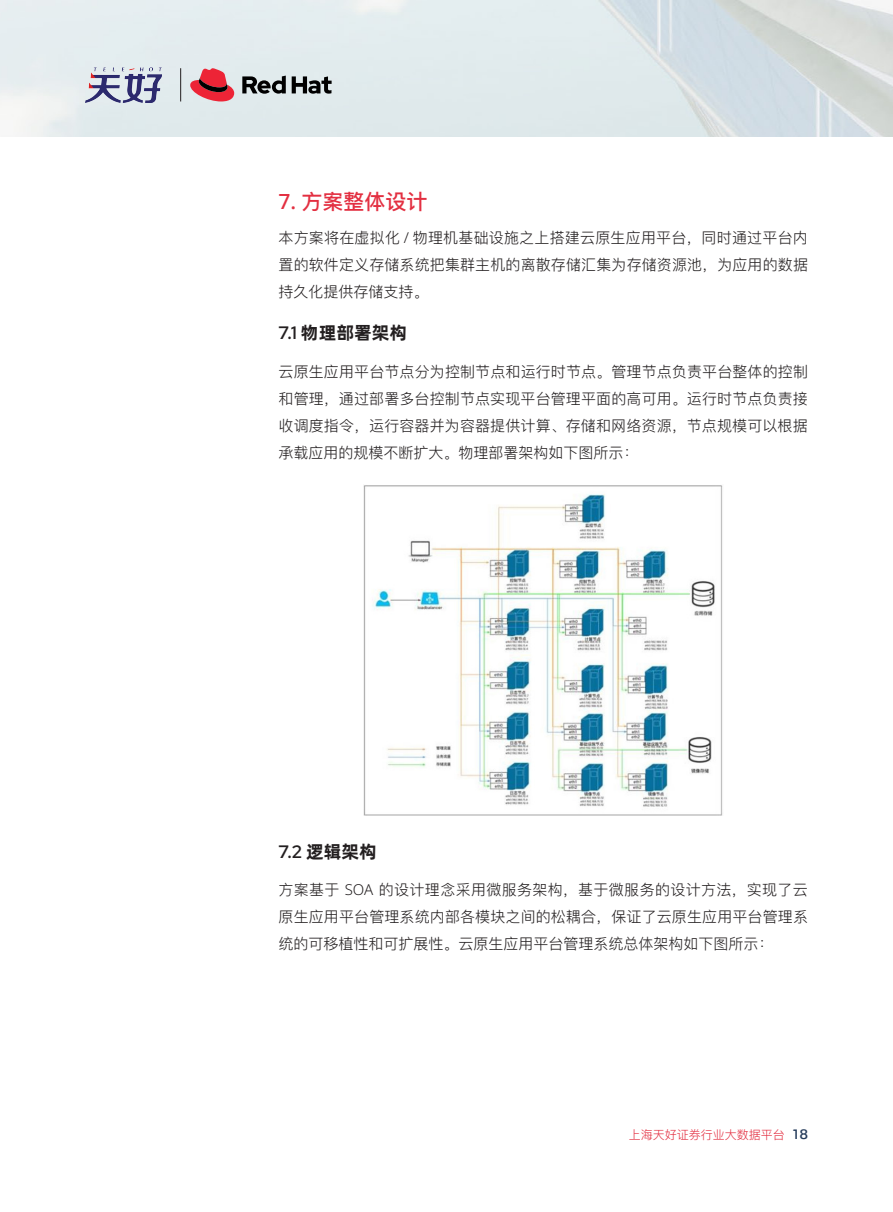
<style>
.page{position:relative;width:893px;height:1212px;background:#fff}
.page>*{position:absolute;margin:0;border:0;box-sizing:border-box;transform-origin:0 0}
.一级标题{font:21px "Ping Fang SC Bold";color:#e32f41}
.二级标题{font:18px "Alibaba Pu Hui Ti B";color:#231f20}
.二级标题-2{font:15px/27px "Ping Fang SC Regular";letter-spacing:.01em;color:#231f20;text-align:justify}
.t1{font:12px "Ping Fang SC Regular";color:#e32f41}
.s1{font-family:"Noto Sans";font-weight:500}
.s2{font-family:"Noto Sans";font-weight:300}
.s3{font-family:"Red Hat Text";font-weight:500}
.s4{font-family:"Neue Plak Text";font-weight:600;font-size:13.5px;color:#263c5b}
</style>
<div class="page">
<img style="left:0;top:0;width:893px;height:136px">
<svg style="left:190px;top:68px;width:44px;height:33px"></svg>
<svg style="left:242px;top:76px;width:90px;height:18px;background:#6e7374"></svg>
<hr style="left:180px;top:68px;width:1px;height:33px;background:#231f20">
<img style="left:85px;top:67px;width:77px;height:36px">
<img style="left:363px;top:485px;width:360px;height:331px">
<p class="一级标题" style="left:279px;top:189px;width:150px"><span class="s1">7.</span> 方案整体设计</p>
<p class="二级标题-2" style="left:279px;top:224px;width:531px">本方案将在虚拟化 <span class="s2">/</span> 物理机基础设施之上搭建云原生应用平台，同时通过平台内置的软件定义存储系统把集群主机的离散存储汇集为存储资源池，为应用的数据持久化提供存储支持。</p>
<p class="二级标题" style="left:279px;top:319px;width:130px"><span class="s3">7.1</span> 物理部署架构</p>
<p class="二级标题-2" style="left:279px;top:358px;width:531px">云原生应用平台节点分为控制节点和运行时节点。管理节点负责平台整体的控制和管理，通过部署多台控制节点实现平台管理平面的高可用。运行时节点负责接收调度指令，运行容器并为容器提供计算、存储和网络资源，节点规模可以根据承载应用的规模不断扩大。物理部署架构如下图所示：</p>
<p class="二级标题" style="left:279px;top:837px;width:100px"><span class="s3">7.2</span> 逻辑架构</p>
<p class="二级标题-2" style="left:279px;top:876px;width:531px">方案基于 <span class="s2">SOA</span> 的设计理念采用微服务架构，基于微服务的设计方法，实现了云原生应用平台管理系统内部各模块之间的松耦合，保证了云原生应用平台管理系统的可移植性和可扩展性。云原生应用平台管理系统总体架构如下图所示：</p>
<p class="t1" style="left:629px;top:1127px;width:181px">上海天好证券行业大数据平台 <span class="s4">18</span></p>
</div>
